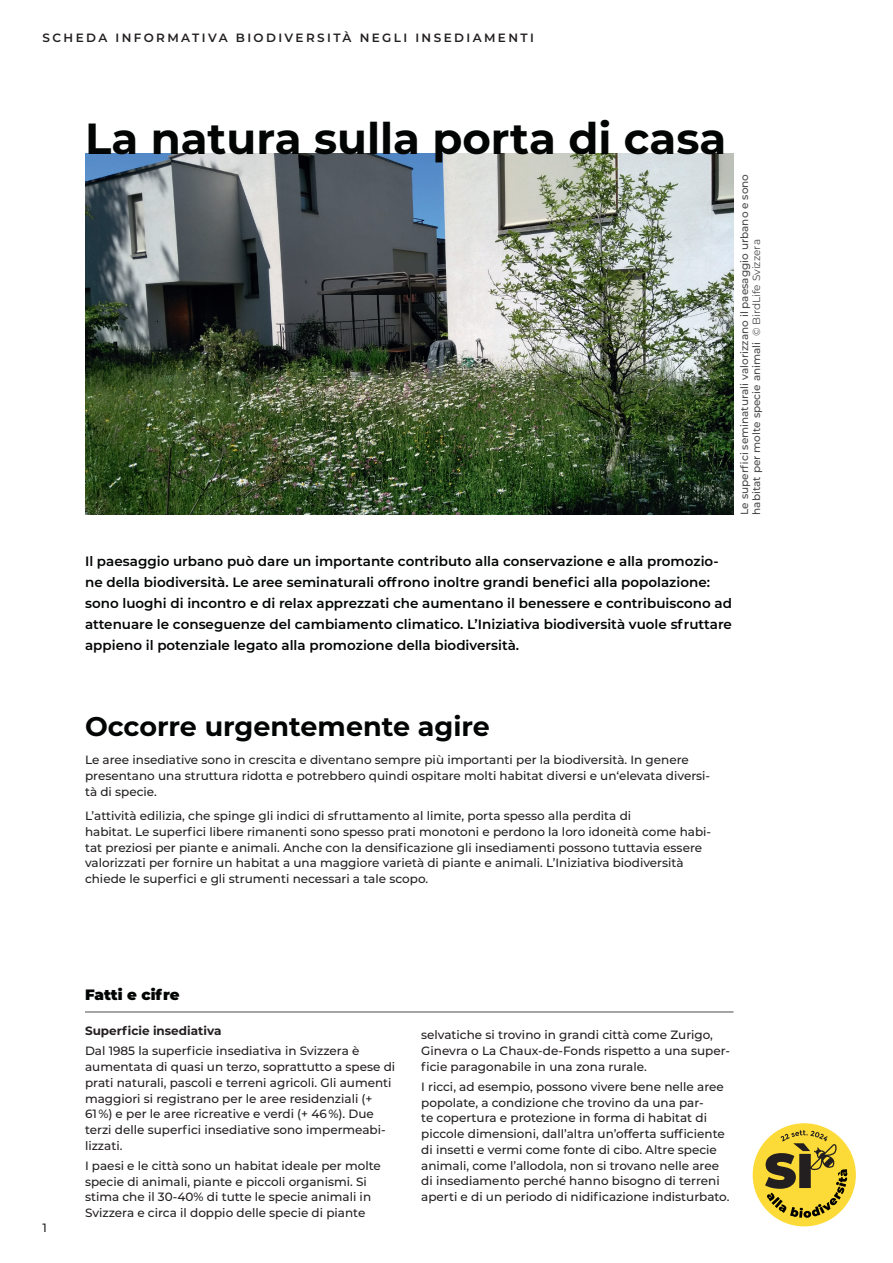
<style>
.page{position:relative;width:893px;height:1263px;background:#fff}
.page>*{position:absolute;margin:0;border:0;box-sizing:border-box;transform-origin:0 0}
.t1{font:700 43.5px "Montserrat";color:#030505}
.t2{font:700 27px "Montserrat";color:#030505}
.t3{font:900 15px "Montserrat";color:#030505}
.t4{font:600 13.5px/21px "Montserrat";color:#030505}
.t5{font:500 12px/15.8px "Montserrat";color:#231f20}
.t6{font:600 12px "Montserrat";letter-spacing:.2em;color:#231f20}
.t7{font:700 12px "Montserrat";color:#231f20}
.t8{font:500 10.5px/12px "Montserrat";color:#494a4b}
.s1{font-weight:400}
</style>
<div class="page">
<div style="left:753px;top:1123px;width:103px;height:103px;background:#fcda37;border-radius:50%"></div>
<svg style="left:765px;top:1130px;width:82px;height:88px"></svg>
<img style="left:85px;top:153px;width:648px;height:362px">
<hr style="left:85px;top:1011px;width:648px;height:2px;background:#231f20">
<p class="t6" style="left:43px;top:30px;width:493px">SCHEDA INFORMATIVA BIODIVERSITÀ NEGLI INSEDIAMENTI</p>
<h1 class="t1" style="left:85px;top:107px;width:643px">La natura sulla porta di casa</h1>
<p class="t8" style="left:738px;top:515px;width:342px;rotate:-90deg">Le superfici seminaturali valorizzano il paesaggio urbano e sono habitat per molte specie animali <span class="s1">© BirdLife Svizzera</span></p>
<p class="t4" style="left:85px;top:550px;width:649px">Il paesaggio urbano può dare un importante contributo alla conservazione e alla promozio&shy;ne della biodiversità. Le aree seminaturali offrono inoltre grandi benefici alla popolazione: sono luoghi di incontro e di relax apprezzati che aumentano il benessere e contribuiscono ad attenuare le conseguenze del cambiamento climatico. L’Iniziativa biodiversità vuole sfruttare appieno il potenziale legato alla promozione della biodiversità.</p>
<h2 class="t2" style="left:85px;top:707px;width:406px">Occorre urgentemente agire</h2>
<p class="t5" style="left:85px;top:752px;width:627px">Le aree insediative sono in crescita e diventano sempre più importanti per la biodiversità. In genere presentano una struttura ridotta e potrebbero quindi ospitare molti habitat diversi e un‘elevata diversi&shy;tà di specie.</p>
<p class="t5" style="left:85px;top:807px;width:628px">L’attività edilizia, che spinge gli indici di sfruttamento al limite, porta spesso alla perdita di<br>habitat. Le superfici libere rimanenti sono spesso prati monotoni e perdono la loro idoneità come habi&shy;tat preziosi per piante e animali. Anche con la densificazione gli insediamenti possono tuttavia essere valorizzati per fornire un habitat a una maggiore varietà di piante e animali. L’Iniziativa biodiversità chiede le superfici e gli strumenti necessari a tale scopo.</p>
<p class="t5" style="left:43px;top:1219px;width:6px">1</p>
<p class="t3" style="left:85px;top:983px;width:96px">Fatti e cifre</p>
<p class="t7" style="left:85px;top:1022px;width:138px">Superficie insediativa</p>
<p class="t5" style="left:85px;top:1043px;width:312px">Dal 1985 la superficie insediativa in Svizzera è aumentata di quasi un terzo, soprattutto a spese di prati naturali, pascoli e terreni agricoli. Gli aumenti maggiori si registrano per le aree residenziali (+<br>61 %) e per le aree ricreative e verdi (+ 46 %). Due terzi delle superfici insediative sono impermeabi&shy;lizzati.</p>
<p class="t5" style="left:85px;top:1157px;width:297px">I paesi e le città sono un habitat ideale per molte specie di animali, piante e piccoli organismi. Si stima che il 30-40% di tutte le specie animali in Svizzera e circa il doppio delle specie di piante</p>
<p class="t5" style="left:421px;top:1027px;width:310px">selvatiche si trovino in grandi città come Zurigo,<br>Ginevra o La Chaux-de-Fonds rispetto a una super&shy;ficie paragonabile in una zona rurale.</p>
<p class="t5" style="left:421px;top:1078px;width:310px">I ricci, ad esempio, possono vivere bene nelle aree popolate, a condizione che trovino da una par-<br>te copertura e protezione in forma di habitat di piccole dimensioni, dall’altra un’offerta sufficiente di insetti e vermi come fonte di cibo. Altre specie animali, come l’allodola, non si trovano nelle aree di insediamento perché hanno bisogno di terreni aperti e di un periodo di nidificazione indisturbato.</p>
</div>
